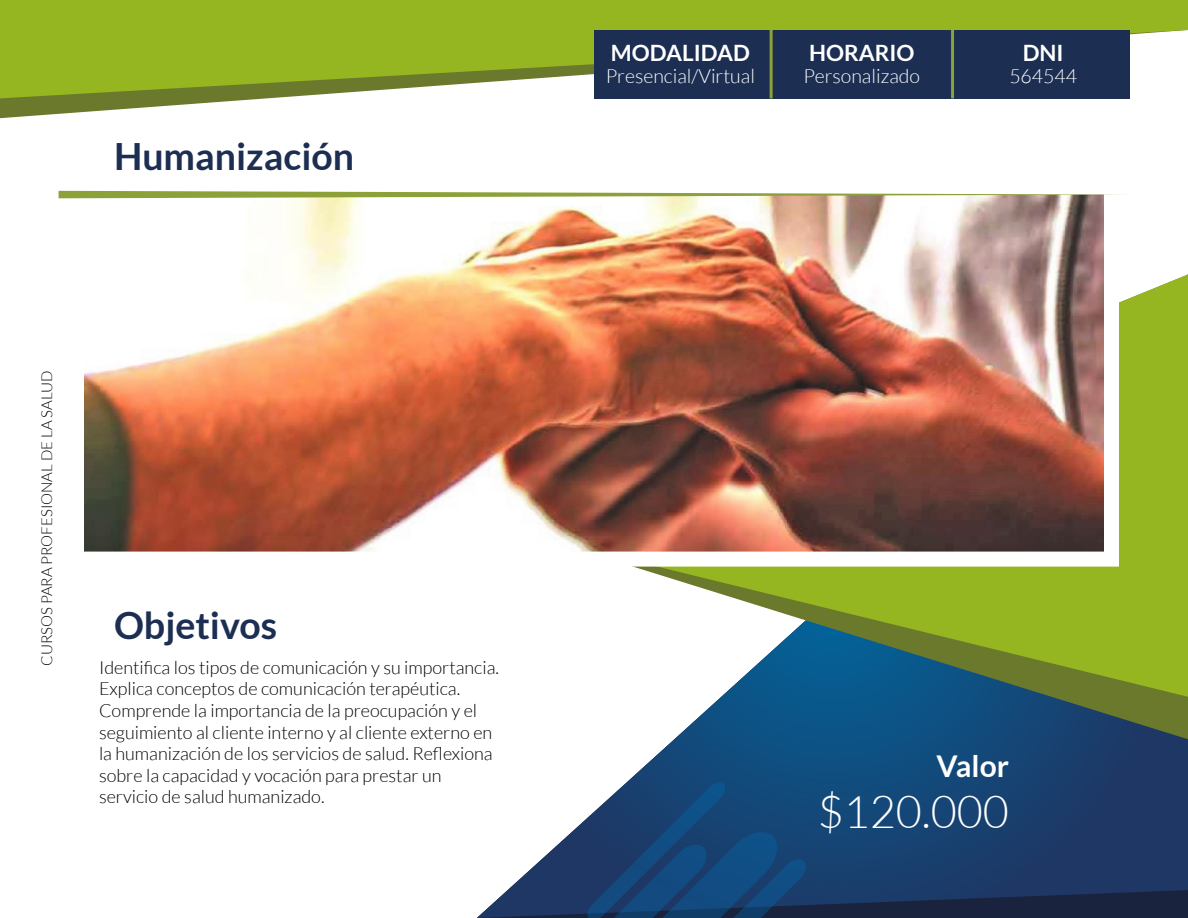
<style>
.page{position:relative;width:1188px;height:918px;background:#fff}
.page>*{position:absolute;margin:0;border:0;box-sizing:border-box;transform-origin:0 0}
.t1{font:300 45px "Lato";color:#fff}
.t2{font:700 37.5px "Lato";color:#1c2e52}
.t3{font:700 30px "Lato";color:#fff}
.t4{font:700 22.5px "Lato";color:#fff}
.t5{font:300 19.5px "Lato";color:#fff}
.t6{font:300 18px/21.6px "Lato";color:#000}
.t7{font:300 15px "Lato";color:#000}
</style>
<div class="page">
<svg style="left:477px;top:739px;width:711px;height:179px"></svg>
<svg style="left:0;top:98px;width:1130px;height:20px"></svg>
<svg style="left:0;top:0;width:1188px;height:98px;background:#9bb837"></svg>
<div style="left:594px;top:30px;width:177px;height:68px;background:#1c2e52"></div>
<div style="left:771px;top:30px;width:182px;height:68px;background:#1c2e52"></div>
<div style="left:953px;top:30px;width:177px;height:68px;background:#1c2e52"></div>
<hr style="left:951px;top:30px;width:3px;height:68px;background:#8da139">
<hr style="left:770px;top:30px;width:3px;height:68px;background:#8da139">
<svg style="left:674px;top:697px;width:514px;height:42px;background:#265b79"></svg>
<svg style="left:634px;top:274px;width:554px;height:423px;fill:#95b621"></svg>
<img style="left:69px;top:190px;width:1050px;height:377px">
<svg style="left:59px;top:191px;width:1063px;height:7px"></svg>
<svg style="left:566px;top:782px;width:240px;height:136px;background:#234d7b"></svg>
<h2 class="t2" style="left:114px;top:135px;width:242px">Humanización</h2>
<p class="t7" style="left:39px;top:666px;width:297px;rotate:-90deg">CURSOS PARA PROFESIONAL DE LA SALUD</p>
<h2 class="t2" style="left:114px;top:604px;width:165px">Objetivos</h2>
<p class="t6" style="left:99px;top:657px;width:402px">Identifica los tipos de comunicación y su importancia.<br>Explica conceptos de comunicación terapéutica.<br>Comprende la importancia de la preocupación y el seguimiento al cliente interno y al cliente externo en la humanización de los servicios de salud. Reflexiona sobre la capacidad y vocación para prestar un servicio de salud humanizado.</p>
<p class="t4" style="left:611px;top:40px;width:140px">MODALIDAD</p>
<p class="t5" style="left:606px;top:66px;width:151px">Presencial/Virtual</p>
<p class="t4" style="left:809px;top:40px;width:107px">HORARIO</p>
<p class="t5" style="left:803px;top:66px;width:118px">Personalizado</p>
<p class="t4" style="left:1023px;top:40px;width:42px">DNI</p>
<p class="t5" style="left:1009px;top:66px;width:69px">564544</p>
<h3 class="t3" style="left:936px;top:749px;width:74px">Valor</h3>
<h1 class="t1" style="left:817px;top:788px;width:193px">$120.000</h1>
</div>
